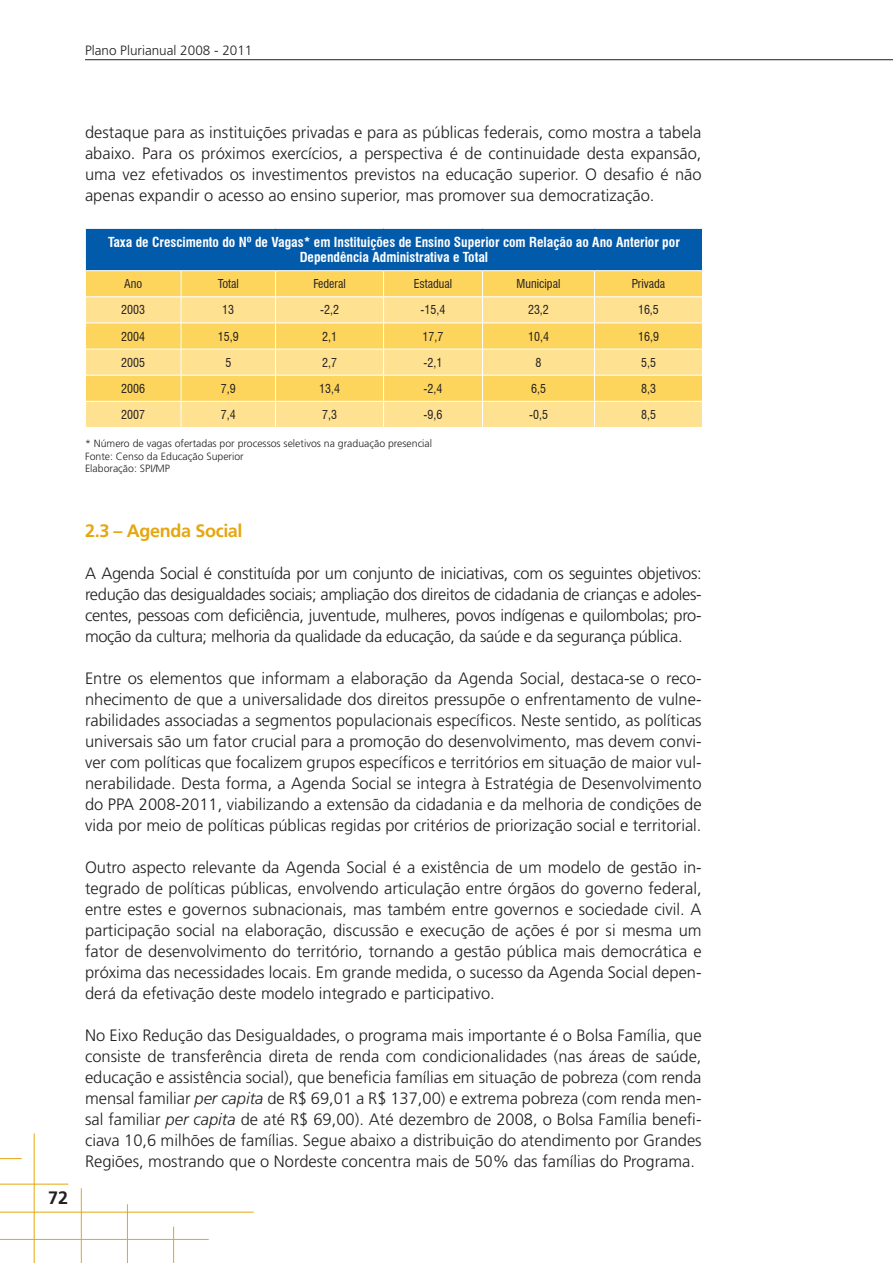
<style>
.page{position:relative;width:893px;height:1263px;background:#fff}
.page>*{position:absolute;margin:0;border:0;box-sizing:border-box;transform-origin:0 0}
.t1{font:700 18px "Frutiger";letter-spacing:-.02em;color:#e5a710}
.t2{font:700 18px "Frutiger";color:#231f20}
.t3{font:300 16.5px/21px "Frutiger";color:#231f20;text-align:justify}
.t4{font:700 condensed 13.5px/15px "Swiss 721 BT";color:#fff;text-align:center}
.t5{font:300 13.5px "Frutiger";color:#231f20}
.t6{font:condensed 12px "Swiss 721 BT";color:#231f20}
.t7{font:300 10.5px/12.6px "Frutiger";color:#231f20}
.s1{font-style:italic}
</style>
<div class="page">
<hr style="left:85px;top:59px;width:808px;height:1px;background:#231f20">
<hr style="left:34px;top:1133px;width:1px;height:130px;background:#e5a710">
<hr style="left:81px;top:1188px;width:1px;height:75px;background:#e5a710">
<hr style="left:127px;top:1204px;width:1px;height:59px;background:#e5a710">
<hr style="left:173px;top:1226px;width:1px;height:37px;background:#e5a710">
<hr style="left:0;top:1212px;width:254px;height:1px;background:#e5a710">
<hr style="left:0;top:1239px;width:209px;height:1px;background:#e5a710">
<hr style="left:0;top:1184px;width:68px;height:1px;background:#e5a710">
<svg style="left:0;top:1158px;width:22px;height:1px"></svg>
<div style="left:85px;top:228px;width:617px;height:43px;background:#015aaa"></div>
<div style="left:86px;top:271px;width:616px;height:25px;background:#fed55c"></div>
<svg style="left:86px;top:297px;width:616px;height:130px;background:#fedc7e"></svg>
<hr style="left:85px;top:228px;width:96px;height:1px;background:#fff">
<hr style="left:85px;top:229px;width:1px;height:41px;background:#fff">
<hr style="left:181px;top:228px;width:95px;height:1px;background:#fff">
<hr style="left:276px;top:228px;width:108px;height:1px;background:#fff">
<hr style="left:384px;top:228px;width:98px;height:1px;background:#fff">
<hr style="left:482px;top:228px;width:112px;height:1px;background:#fff">
<hr style="left:594px;top:228px;width:109px;height:1px;background:#fff">
<hr style="left:85px;top:270px;width:96px;height:1px;background:#fff">
<hr style="left:181px;top:270px;width:95px;height:1px;background:#fff">
<hr style="left:276px;top:270px;width:108px;height:1px;background:#fff">
<hr style="left:384px;top:270px;width:98px;height:1px;background:#fff">
<hr style="left:482px;top:270px;width:112px;height:1px;background:#fff">
<hr style="left:594px;top:270px;width:109px;height:1px;background:#fff">
<hr style="left:85px;top:323px;width:96px;height:1px;background:#fff">
<hr style="left:181px;top:323px;width:95px;height:1px;background:#fff">
<hr style="left:276px;top:323px;width:108px;height:1px;background:#fff">
<hr style="left:384px;top:323px;width:98px;height:1px;background:#fff">
<hr style="left:482px;top:323px;width:112px;height:1px;background:#fff">
<hr style="left:594px;top:323px;width:109px;height:1px;background:#fff">
<hr style="left:85px;top:349px;width:96px;height:1px;background:#fff">
<hr style="left:85px;top:375px;width:96px;height:1px;background:#fff">
<hr style="left:181px;top:349px;width:95px;height:1px;background:#fff">
<hr style="left:181px;top:375px;width:95px;height:1px;background:#fff">
<hr style="left:276px;top:349px;width:108px;height:1px;background:#fff">
<hr style="left:276px;top:375px;width:108px;height:1px;background:#fff">
<hr style="left:384px;top:349px;width:98px;height:1px;background:#fff">
<hr style="left:384px;top:375px;width:98px;height:1px;background:#fff">
<hr style="left:482px;top:349px;width:112px;height:1px;background:#fff">
<hr style="left:482px;top:375px;width:112px;height:1px;background:#fff">
<hr style="left:594px;top:349px;width:109px;height:1px;background:#fff">
<hr style="left:594px;top:375px;width:109px;height:1px;background:#fff">
<hr style="left:85px;top:401px;width:96px;height:1px;background:#fff">
<hr style="left:181px;top:401px;width:95px;height:1px;background:#fff">
<svg style="left:181px;top:271px;width:1px;height:156px"></svg>
<hr style="left:276px;top:401px;width:108px;height:1px;background:#fff">
<svg style="left:275px;top:271px;width:1px;height:156px"></svg>
<hr style="left:384px;top:401px;width:98px;height:1px;background:#fff">
<svg style="left:383px;top:271px;width:1px;height:156px"></svg>
<hr style="left:482px;top:401px;width:112px;height:1px;background:#fff">
<svg style="left:482px;top:271px;width:1px;height:156px"></svg>
<hr style="left:594px;top:401px;width:109px;height:1px;background:#fff">
<svg style="left:594px;top:271px;width:1px;height:156px"></svg>
<p class="t5" style="left:85px;top:43px;width:169px">Plano Plurianual 2008 - 2011</p>
<p class="t3" style="left:85px;top:122px;width:618px">destaque para as instituições privadas e para as públicas federais, como mostra a tabela abaixo. Para os próximos exercícios, a perspectiva é de continuidade desta expansão, uma vez efetivados os investimentos previstos na educação superior. O desafio é não apenas expandir o acesso ao ensino superior, mas promover sua democratização.</p>
<p class="t4" style="left:108px;top:235px;width:573px">Taxa de Crescimento do Nº de Vagas* em Instituições de Ensino Superior com Relação ao Ano Anterior por<br>Dependência Administrativa e Total</p>
<p class="t6" style="left:124px;top:277px;width:20px">Ano</p>
<p class="t6" style="left:218px;top:277px;width:23px">Total</p>
<p class="t6" style="left:313px;top:277px;width:34px">Federal</p>
<p class="t6" style="left:414px;top:277px;width:40px">Estadual</p>
<p class="t6" style="left:517px;top:277px;width:45px">Municipal</p>
<p class="t6" style="left:632px;top:277px;width:35px">Privada</p>
<p class="t6" style="left:121px;top:303px;width:25px">2003</p>
<p class="t6" style="left:222px;top:303px;width:13px">13</p>
<p class="t6" style="left:320px;top:303px;width:20px">-2,2</p>
<p class="t6" style="left:421px;top:303px;width:26px">-15,4</p>
<p class="t6" style="left:528px;top:303px;width:22px">23,2</p>
<p class="t6" style="left:638px;top:303px;width:22px">16,5</p>
<p class="t6" style="left:121px;top:329px;width:25px">2004</p>
<p class="t6" style="left:218px;top:329px;width:22px">15,9</p>
<p class="t6" style="left:322px;top:329px;width:16px">2,1</p>
<p class="t6" style="left:423px;top:329px;width:22px">17,7</p>
<p class="t6" style="left:528px;top:329px;width:22px">10,4</p>
<p class="t6" style="left:638px;top:329px;width:22px">16,9</p>
<p class="t6" style="left:121px;top:355px;width:25px">2005</p>
<p class="t6" style="left:225px;top:355px;width:7px">5</p>
<p class="t6" style="left:322px;top:355px;width:16px">2,7</p>
<p class="t6" style="left:424px;top:355px;width:20px">-2,1</p>
<p class="t6" style="left:535px;top:355px;width:7px">8</p>
<p class="t6" style="left:641px;top:355px;width:16px">5,5</p>
<p class="t6" style="left:121px;top:381px;width:25px">2006</p>
<p class="t6" style="left:221px;top:381px;width:16px">7,9</p>
<p class="t6" style="left:319px;top:381px;width:22px">13,4</p>
<p class="t6" style="left:424px;top:381px;width:20px">-2,4</p>
<p class="t6" style="left:531px;top:381px;width:16px">6,5</p>
<p class="t6" style="left:641px;top:381px;width:16px">8,3</p>
<p class="t6" style="left:121px;top:407px;width:25px">2007</p>
<p class="t6" style="left:221px;top:407px;width:16px">7,4</p>
<p class="t6" style="left:322px;top:407px;width:16px">7,3</p>
<p class="t6" style="left:424px;top:407px;width:20px">-9,6</p>
<p class="t6" style="left:529px;top:407px;width:20px">-0,5</p>
<p class="t6" style="left:641px;top:407px;width:16px">8,5</p>
<p class="t7" style="left:85px;top:437px;width:349px">* Número de vagas ofertadas por processos seletivos na graduação presencial<br>Fonte: Censo da Educação Superior<br>Elaboração: SPI/MP</p>
<p class="t2" style="left:48px;top:1187px;width:22px">72</p>
<p class="t1" style="left:85px;top:520px;width:159px">2.3 – Agenda Social</p>
<p class="t3" style="left:85px;top:563px;width:618px">A Agenda Social é constituída por um conjunto de iniciativas, com os seguintes objetivos: redução das desigualdades sociais; ampliação dos direitos de cidadania de crianças e adoles&shy;centes, pessoas com deficiência, juventude, mulheres, povos indígenas e quilombolas; pro&shy;moção da cultura; melhoria da qualidade da educação, da saúde e da segurança pública.</p>
<p class="t3" style="left:85px;top:668px;width:618px">Entre os elementos que informam a elaboração da Agenda Social, destaca-se o reco&shy;nhecimento de que a universalidade dos direitos pressupõe o enfrentamento de vulne&shy;rabilidades associadas a segmentos populacionais específicos. Neste sentido, as políticas universais são um fator crucial para a promoção do desenvolvimento, mas devem convi&shy;ver com políticas que focalizem grupos específicos e territórios em situação de maior vul&shy;nerabilidade. Desta forma, a Agenda Social se integra à Estratégia de Desenvolvimento do PPA 2008-2011, viabilizando a extensão da cidadania e da melhoria de condições de vida por meio de políticas públicas regidas por critérios de priorização social e territorial.</p>
<p class="t3" style="left:85px;top:857px;width:618px">Outro aspecto relevante da Agenda Social é a existência de um modelo de gestão in&shy;tegrado de políticas públicas, envolvendo articulação entre órgãos do governo federal, entre estes e governos subnacionais, mas também entre governos e sociedade civil. A participação social na elaboração, discussão e execução de ações é por si mesma um fator de desenvolvimento do território, tornando a gestão pública mais democrática e próxima das necessidades locais. Em grande medida, o sucesso da Agenda Social depen&shy;derá da efetivação deste modelo integrado e participativo.</p>
<p class="t3" style="left:85px;top:1025px;width:618px">No Eixo Redução das Desigualdades, o programa mais importante é o Bolsa Família, que consiste de transferência direta de renda com condicionalidades (nas áreas de saúde, educação e assistência social), que beneficia famílias em situação de pobreza (com renda mensal familiar <span class="s1">per capita</span> de R$ 69,01 a R$ 137,00) e extrema pobreza (com renda men&shy;sal familiar <span class="s1">per capita</span> de até R$ 69,00). Até dezembro de 2008, o Bolsa Família benefi&shy;ciava 10,6 milhões de famílias. Segue abaixo a distribuição do atendimento por Grandes Regiões, mostrando que o Nordeste concentra mais de 50% das famílias do Programa.</p>
</div>
